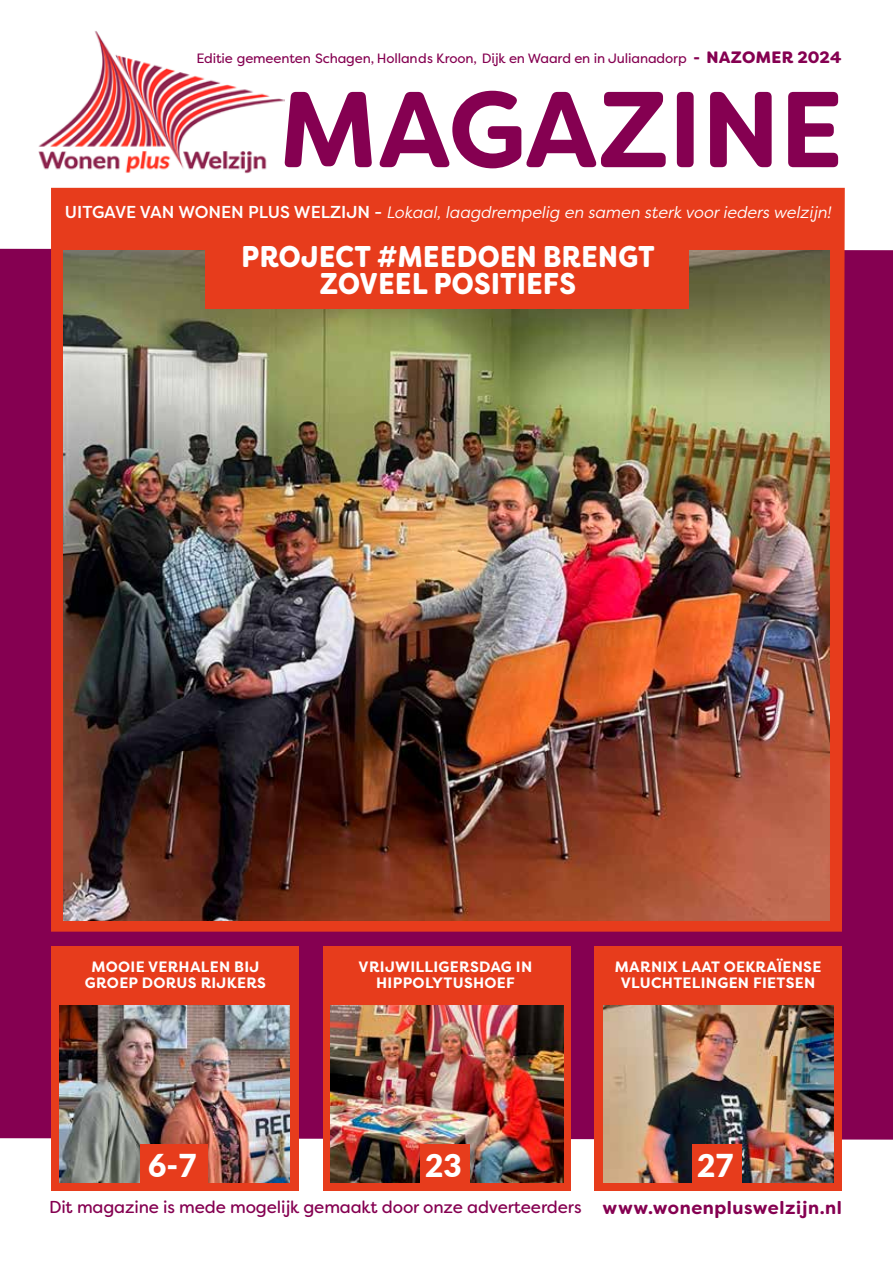
<style>
.page{position:relative;width:893px;height:1263px;background:#fff}
.page>*{position:absolute;margin:0;border:0;box-sizing:border-box;transform-origin:0 0}
.t1{font:700 107.55px "Filson Soft";color:#850051}
.t2{font:900 31.5px "Lato";color:#fff}
.t3{font:900 30px/27px "Filson Soft";letter-spacing:.015em;color:#fff;text-align:center;scale:.9 1}
.t4{font:17.25px "Filson Soft";letter-spacing:-.01em;color:#850051}
.t5{font:italic 16.5px "Filson Pro";color:#fff}
.t6{font:700 15px/16.5px "Filson Pro";letter-spacing:.02em;color:#fff;text-align:center}
.t7{font:13.5px "Filson Pro";letter-spacing:-.01em;color:#850051}
.s1{font-family:"Filson Soft";font-weight:900}
.s2{font-family:"Filson Soft";font-weight:900;font-size:16.5px}
.s3{font-weight:500;font-style:normal;font-size:17.25px}
.s4{font-weight:500;font-style:normal}
.s5{font-weight:700;font-size:18px}
</style>
<div class="page">
<img style="left:175px;top:72px;width:109px;height:102px">
<img style="left:38px;top:31px;width:137px;height:142px">
<div style="left:0;top:249px;width:893px;height:890px;background:#850051"></div>
<div style="left:51px;top:188px;width:794px;height:744px;background:#e73c1c"></div>
<img style="left:64px;top:251px;width:765px;height:669px">
<div style="left:206px;top:246px;width:483px;height:63px;background:#e73c1c"></div>
<div style="left:51px;top:946px;width:248px;height:245px;background:#e73c1c"></div>
<div style="left:323px;top:946px;width:247px;height:245px;background:#e73c1c"></div>
<div style="left:594px;top:946px;width:248px;height:245px;background:#e73c1c"></div>
<img style="left:603px;top:1006px;width:231px;height:176px">
<img style="left:59px;top:1006px;width:231px;height:176px">
<div style="left:140px;top:1144px;width:67px;height:45px;background:#e73c1c"></div>
<div style="left:692px;top:1144px;width:49px;height:45px;background:#e73c1c"></div>
<img style="left:331px;top:1006px;width:233px;height:176px">
<div style="left:420px;top:1144px;width:50px;height:45px;background:#e73c1c"></div>
<p class="t7" style="left:196px;top:49px;width:647px">Editie gemeenten Schagen, Hollands Kroon, Dijk en Waard en in Julianadorp <span class="s1">-</span> <span class="s2">NAZOMER 2024</span></p>
<h1 class="t1" style="left:279px;top:60px;width:566px">MAGAZINE</h1>
<p class="t5" style="left:65px;top:202px;width:767px"><span class="s3">UITGAVE VAN WONEN PLUS WELZIJN</span> <span class="s4">-</span> Lokaal, laagdrempelig en samen sterk voor ieders welzijn!</p>
<h3 class="t3" style="left:242px;top:243px;width:461px">PROJECT #MEEDOEN BRENGT<br>ZOVEEL POSITIEFS</h3>
<p class="t6" style="left:85px;top:958px;width:183px">MOOIE VERHALEN BIJ<br>GROEP DORUS RIJKERS</p>
<p class="t6" style="left:359px;top:958px;width:175px">VRIJWILLIGERSDAG IN<br>HIPPOLYTUSHOEF</p>
<p class="t6" style="left:615px;top:958px;width:208px">MARNIX LAAT OEKRAÏENSE<br>VLUCHTELINGEN FIETSEN</p>
<h2 class="t2" style="left:148px;top:1141px;width:50px">6-7</h2>
<h2 class="t2" style="left:697px;top:1141px;width:38px">27</h2>
<h2 class="t2" style="left:425px;top:1142px;width:38px">23</h2>
<p class="t4" style="left:49px;top:1196px;width:794px">Dit magazine is mede mogelijk gemaakt door onze adverteerders <span class="s5">www.wonenpluswelzijn.nl</span></p>
</div>
